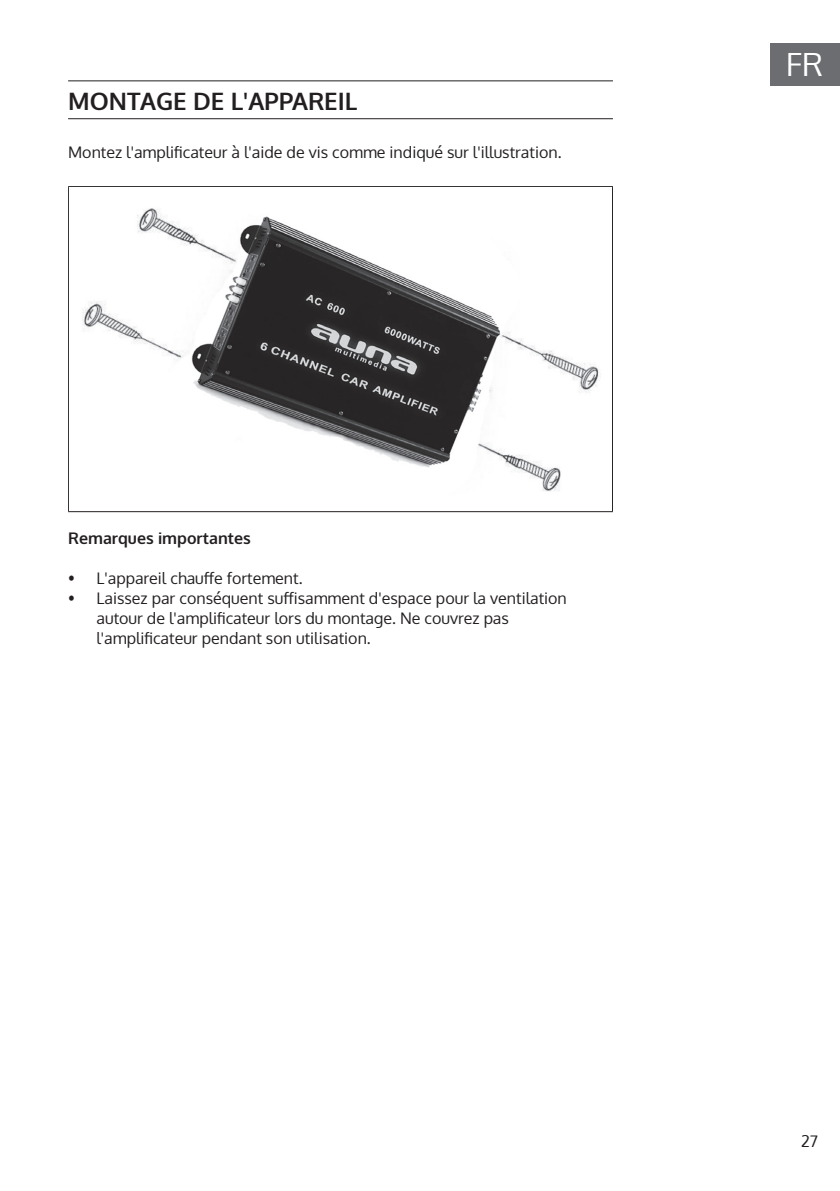
<style>
.page{position:relative;width:840px;height:1191px;background:#fff}
.page>*{position:absolute;margin:0;border:0;box-sizing:border-box;transform-origin:0 0}
.t1{font:32px "Oxygen";color:#fff}
.t2{font:700 24px "Oxygen";color:#231f20}
.t3{font:16px/20px "Oxygen";color:#231f20}
.t4{font:700 16px "Oxygen";color:#231f20}
</style>
<div class="page">
<div style="left:770px;top:43px;width:69px;height:42px;background:#6c6d70"></div>
<hr style="left:68px;top:80px;width:544px;height:1px;background:#231f20">
<hr style="left:68px;top:118px;width:544px;height:1px;background:#231f20">
<hr style="left:68px;top:186px;width:544px;height:1px;background:#231f20">
<hr style="left:68px;top:187px;width:1px;height:324px;background:#231f20">
<hr style="left:611px;top:187px;width:1px;height:324px;background:#231f20">
<hr style="left:68px;top:511px;width:544px;height:1px;background:#231f20">
<img style="left:82px;top:208px;width:519px;height:283px">
<h2 class="t2" style="left:68px;top:86px;width:291px">MONTAGE DE L'APPAREIL</h2>
<p class="t3" style="left:68px;top:142px;width:494px">Montez l'amplificateur à l'aide de vis comme indiqué sur l'illustration.</p>
<p class="t4" style="left:68px;top:528px;width:184px">Remarques importantes</p>
<p class="t3" style="left:68px;top:568px;width:236px">• L'appareil chauffe fortement.</p>
<p class="t3" style="left:96px;top:588px;width:471px;text-indent:-28px">• Laissez par conséquent suffisamment d'espace pour la ventilation autour de l'amplificateur lors du montage. Ne couvrez pas l'amplificateur pendant son utilisation.</p>
<h1 class="t1" style="left:785px;top:43px;width:39px">FR</h1>
<p class="t3" style="left:800px;top:1130px;width:18px">27</p>
</div>
